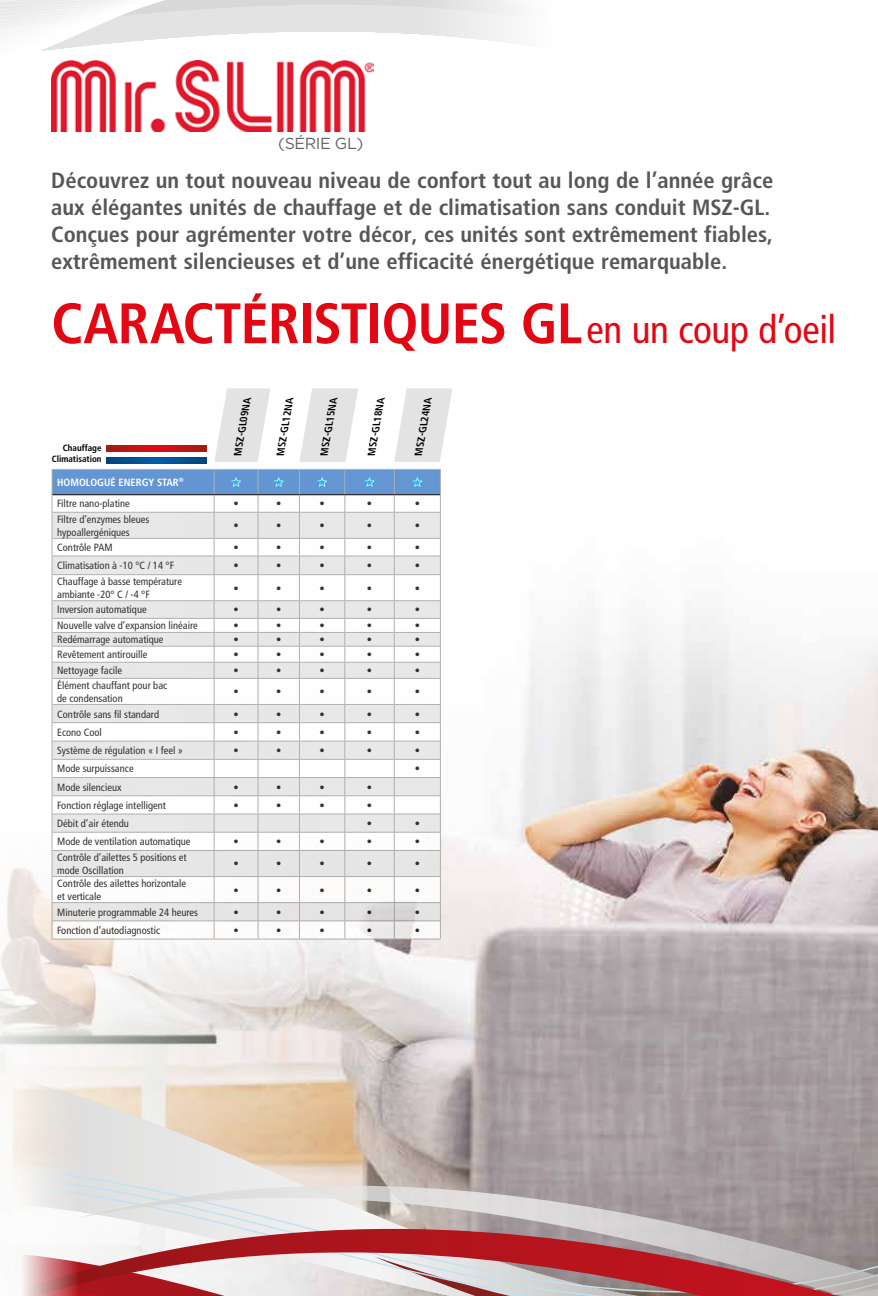
<style>
.page{position:relative;width:878px;height:1296px;background:#fff}
.page>*{position:absolute;margin:0;border:0;box-sizing:border-box;transform-origin:0 0}
.t1{font:700 condensed 57px "Frutiger LT Std";letter-spacing:-.015em;color:#e30613}
.t2{font:700 condensed 22.05px/27px "Frutiger LT Std";color:#575756}
.t3{font:15.9px "Gotham";letter-spacing:-.025em;color:#646363}
.t4{font:condensed 10.5px/12.6px "Frutiger LT Std";color:#000}
.t5{font:700 condensed 10.5px/21.5px "Frutiger LT Std";color:#fff}
.t6{font:italic 700 condensed 10.35px "Frutiger LT Std";color:#000}
.t7{font:700 condensed 9px/10.9px "Frutiger LT Std";color:#000;text-align:right}
.s1{font-weight:400;font-size:39px}
.s2{font-weight:400;color:#000}
</style>
<div class="page">
<img style="left:0;top:445px;width:878px;height:600px">
<hr style="left:52px;top:939px;width:162px;height:1px;background:#9d9d9c">
<hr style="left:214px;top:939px;width:44px;height:1px;background:#9d9d9c">
<hr style="left:258px;top:939px;width:41px;height:1px;background:#9d9d9c">
<hr style="left:299px;top:939px;width:46px;height:1px;background:#9d9d9c">
<hr style="left:345px;top:939px;width:49px;height:1px;background:#9d9d9c">
<hr style="left:394px;top:939px;width:46px;height:1px;background:#9d9d9c">
<svg style="left:52px;top:469px;width:389px;height:470px"></svg>
<svg style="left:214px;top:388px;width:238px;height:74px"></svg>
<svg style="left:107px;top:446px;width:99px;height:6px"></svg>
<svg style="left:107px;top:457px;width:99px;height:6px"></svg>
<svg style="left:51px;top:63px;width:323px;height:69px"></svg>
<svg style="left:0;top:0;width:518px;height:63px"></svg>
<svg style="left:0;top:1045px;width:878px;height:45px;background:#c9c2c0"></svg>
<svg style="left:11px;top:1090px;width:867px;height:206px;background:#c4b8b3"></svg>
<svg style="left:73px;top:1186px;width:805px;height:110px;background:#c39da0"></svg>
<h3 class="t3" style="left:278px;top:133px;width:87px">(SÉRIE GL)</h3>
<p class="t2" style="left:51px;top:167px;width:723px">Découvrez un tout nouveau niveau de confort tout au long de l’année grâce aux élégantes unités de chauffage et de climatisation sans conduit MSZ-GL.<br>Conçues pour agrémenter votre décor, ces unités sont extrêmement fiables, extrêmement silencieuses et d’une efficacité énergétique remarquable.</p>
<h1 class="t1" style="left:51px;top:290px;width:786px">CARACTÉRISTIQUES GL<span class="s1">en un coup d’oeil</span></h1>
<p class="t7" style="left:52px;top:443px;width:51px">Chauffage<br>Climatisation</p>
<p class="t5" style="left:57px;top:472px;width:128px">HOMOLOGUÉ ENERGY STAR<sup>®<br></sup><span class="s2">Filtre nano-platine</span></p>
<p class="t6" style="left:231px;top:454px;width:60px;rotate:-80deg">MSZ-GL09NA</p>
<p class="t6" style="left:274px;top:454px;width:60px;rotate:-80deg">MSZ-GL12NA</p>
<p class="t6" style="left:318px;top:454px;width:60px;rotate:-80deg">MSZ-GL15NA</p>
<p class="t6" style="left:365px;top:454px;width:60px;rotate:-80deg">MSZ-GL18NA</p>
<p class="t6" style="left:412px;top:454px;width:60px;rotate:-80deg">MSZ-GL24NA</p>
<p class="t4" style="left:233px;top:498px;width:7px">•</p>
<p class="t4" style="left:276px;top:498px;width:7px">•</p>
<p class="t4" style="left:319px;top:498px;width:7px">•</p>
<p class="t4" style="left:367px;top:498px;width:7px">•</p>
<p class="t4" style="left:414px;top:498px;width:7px">•</p>
<p class="t4" style="left:57px;top:513px;width:94px">Filtre d’enzymes bleues hypoallergéniques</p>
<p class="t4" style="left:233px;top:519px;width:7px">•</p>
<p class="t4" style="left:276px;top:519px;width:7px">•</p>
<p class="t4" style="left:319px;top:519px;width:7px">•</p>
<p class="t4" style="left:367px;top:519px;width:7px">•</p>
<p class="t4" style="left:414px;top:519px;width:7px">•</p>
<p class="t4" style="left:57px;top:541px;width:57px">Contrôle PAM</p>
<p class="t4" style="left:233px;top:541px;width:7px">•</p>
<p class="t4" style="left:276px;top:541px;width:7px">•</p>
<p class="t4" style="left:319px;top:541px;width:7px">•</p>
<p class="t4" style="left:367px;top:541px;width:7px">•</p>
<p class="t4" style="left:414px;top:541px;width:7px">•</p>
<p class="t4" style="left:57px;top:559px;width:118px">Climatisation à -10 °C / 14 °F</p>
<p class="t4" style="left:233px;top:559px;width:7px">•</p>
<p class="t4" style="left:276px;top:559px;width:7px">•</p>
<p class="t4" style="left:319px;top:559px;width:7px">•</p>
<p class="t4" style="left:367px;top:559px;width:7px">•</p>
<p class="t4" style="left:414px;top:559px;width:7px">•</p>
<p class="t4" style="left:57px;top:575px;width:126px">Chauffage à basse température ambiante -20° C / -4 °F</p>
<p class="t4" style="left:233px;top:582px;width:7px">•</p>
<p class="t4" style="left:276px;top:582px;width:7px">•</p>
<p class="t4" style="left:319px;top:582px;width:7px">•</p>
<p class="t4" style="left:367px;top:582px;width:7px">•</p>
<p class="t4" style="left:414px;top:582px;width:7px">•</p>
<p class="t4" style="left:57px;top:604px;width:91px">Inversion automatique</p>
<p class="t4" style="left:233px;top:604px;width:7px">•</p>
<p class="t4" style="left:276px;top:604px;width:7px">•</p>
<p class="t4" style="left:319px;top:604px;width:7px">•</p>
<p class="t4" style="left:367px;top:604px;width:7px">•</p>
<p class="t4" style="left:414px;top:604px;width:7px">•</p>
<p class="t4" style="left:57px;top:619px;width:142px">Nouvelle valve d’expansion linéaire</p>
<p class="t4" style="left:233px;top:619px;width:7px">•</p>
<p class="t4" style="left:276px;top:619px;width:7px">•</p>
<p class="t4" style="left:319px;top:619px;width:7px">•</p>
<p class="t4" style="left:367px;top:619px;width:7px">•</p>
<p class="t4" style="left:414px;top:619px;width:7px">•</p>
<p class="t4" style="left:57px;top:633px;width:108px">Redémarrage automatique</p>
<p class="t4" style="left:233px;top:633px;width:7px">•</p>
<p class="t4" style="left:276px;top:633px;width:7px">•</p>
<p class="t4" style="left:319px;top:633px;width:7px">•</p>
<p class="t4" style="left:367px;top:633px;width:7px">•</p>
<p class="t4" style="left:414px;top:633px;width:7px">•</p>
<p class="t4" style="left:57px;top:648px;width:92px">Revêtement antirouille</p>
<p class="t4" style="left:233px;top:648px;width:7px">•</p>
<p class="t4" style="left:276px;top:648px;width:7px">•</p>
<p class="t4" style="left:319px;top:648px;width:7px">•</p>
<p class="t4" style="left:367px;top:648px;width:7px">•</p>
<p class="t4" style="left:414px;top:648px;width:7px">•</p>
<p class="t4" style="left:57px;top:664px;width:66px">Nettoyage facile</p>
<p class="t4" style="left:233px;top:664px;width:7px">•</p>
<p class="t4" style="left:276px;top:664px;width:7px">•</p>
<p class="t4" style="left:319px;top:664px;width:7px">•</p>
<p class="t4" style="left:367px;top:664px;width:7px">•</p>
<p class="t4" style="left:414px;top:664px;width:7px">•</p>
<p class="t4" style="left:57px;top:679px;width:112px">Élément chauffant pour bac de condensation</p>
<p class="t4" style="left:233px;top:685px;width:7px">•</p>
<p class="t4" style="left:276px;top:685px;width:7px">•</p>
<p class="t4" style="left:319px;top:685px;width:7px">•</p>
<p class="t4" style="left:367px;top:685px;width:7px">•</p>
<p class="t4" style="left:414px;top:685px;width:7px">•</p>
<p class="t4" style="left:57px;top:708px;width:103px">Contrôle sans fil standard</p>
<p class="t4" style="left:233px;top:708px;width:7px">•</p>
<p class="t4" style="left:276px;top:708px;width:7px">•</p>
<p class="t4" style="left:319px;top:708px;width:7px">•</p>
<p class="t4" style="left:367px;top:708px;width:7px">•</p>
<p class="t4" style="left:414px;top:708px;width:7px">•</p>
<p class="t4" style="left:57px;top:726px;width:46px">Econo Cool</p>
<p class="t4" style="left:233px;top:726px;width:7px">•</p>
<p class="t4" style="left:276px;top:726px;width:7px">•</p>
<p class="t4" style="left:319px;top:726px;width:7px">•</p>
<p class="t4" style="left:367px;top:726px;width:7px">•</p>
<p class="t4" style="left:414px;top:726px;width:7px">•</p>
<p class="t4" style="left:57px;top:744px;width:127px">Système de régulation « I feel »</p>
<p class="t4" style="left:233px;top:744px;width:7px">•</p>
<p class="t4" style="left:276px;top:744px;width:7px">•</p>
<p class="t4" style="left:319px;top:744px;width:7px">•</p>
<p class="t4" style="left:367px;top:744px;width:7px">•</p>
<p class="t4" style="left:414px;top:744px;width:7px">•</p>
<p class="t4" style="left:57px;top:763px;width:78px">Mode surpuissance</p>
<p class="t4" style="left:414px;top:763px;width:7px">•</p>
<p class="t4" style="left:57px;top:781px;width:66px">Mode silencieux</p>
<p class="t4" style="left:233px;top:781px;width:7px">•</p>
<p class="t4" style="left:276px;top:781px;width:7px">•</p>
<p class="t4" style="left:319px;top:781px;width:7px">•</p>
<p class="t4" style="left:367px;top:781px;width:7px">•</p>
<p class="t4" style="left:57px;top:799px;width:110px">Fonction réglage intelligent</p>
<p class="t4" style="left:233px;top:799px;width:7px">•</p>
<p class="t4" style="left:276px;top:799px;width:7px">•</p>
<p class="t4" style="left:319px;top:799px;width:7px">•</p>
<p class="t4" style="left:367px;top:799px;width:7px">•</p>
<p class="t4" style="left:57px;top:817px;width:73px">Débit d’air étendu</p>
<p class="t4" style="left:367px;top:817px;width:7px">•</p>
<p class="t4" style="left:414px;top:817px;width:7px">•</p>
<p class="t4" style="left:57px;top:835px;width:135px">Mode de ventilation automatique</p>
<p class="t4" style="left:233px;top:835px;width:7px">•</p>
<p class="t4" style="left:276px;top:835px;width:7px">•</p>
<p class="t4" style="left:319px;top:835px;width:7px">•</p>
<p class="t4" style="left:367px;top:835px;width:7px">•</p>
<p class="t4" style="left:414px;top:835px;width:7px">•</p>
<p class="t4" style="left:57px;top:851px;width:131px">Contrôle d’ailettes 5 positions et mode Oscillation</p>
<p class="t4" style="left:233px;top:858px;width:7px">•</p>
<p class="t4" style="left:276px;top:858px;width:7px">•</p>
<p class="t4" style="left:319px;top:858px;width:7px">•</p>
<p class="t4" style="left:367px;top:858px;width:7px">•</p>
<p class="t4" style="left:414px;top:858px;width:7px">•</p>
<p class="t4" style="left:57px;top:877px;width:130px">Contrôle des ailettes horizontale et verticale</p>
<p class="t4" style="left:233px;top:884px;width:7px">•</p>
<p class="t4" style="left:276px;top:884px;width:7px">•</p>
<p class="t4" style="left:319px;top:884px;width:7px">•</p>
<p class="t4" style="left:367px;top:884px;width:7px">•</p>
<p class="t4" style="left:414px;top:884px;width:7px">•</p>
<p class="t4" style="left:57px;top:906px;width:142px">Minuterie programmable 24 heures</p>
<p class="t4" style="left:233px;top:906px;width:7px">•</p>
<p class="t4" style="left:276px;top:906px;width:7px">•</p>
<p class="t4" style="left:319px;top:906px;width:7px">•</p>
<p class="t4" style="left:367px;top:906px;width:7px">•</p>
<p class="t4" style="left:414px;top:906px;width:7px">•</p>
<p class="t4" style="left:57px;top:924px;width:104px">Fonction d’autodiagnostic</p>
<p class="t4" style="left:233px;top:924px;width:7px">•</p>
<p class="t4" style="left:276px;top:924px;width:7px">•</p>
<p class="t4" style="left:319px;top:924px;width:7px">•</p>
<p class="t4" style="left:367px;top:924px;width:7px">•</p>
<p class="t4" style="left:414px;top:924px;width:7px">•</p>
</div>
